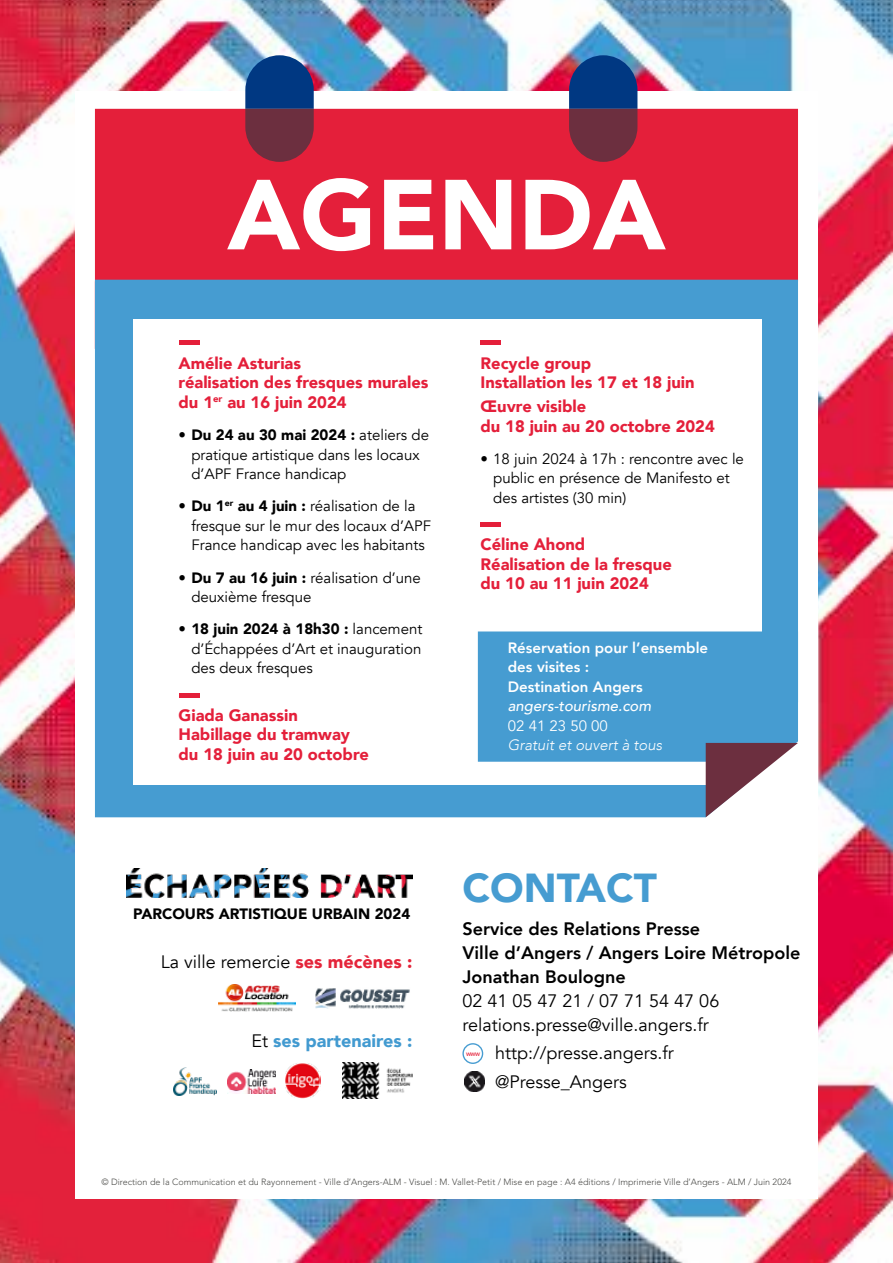
<style>
.page{position:relative;width:893px;height:1263px;background:#fff}
.page>*{position:absolute;margin:0;border:0;box-sizing:border-box;transform-origin:0 0}
.t1{font:900 98.25px "Avenir";color:#fff}
.t2{font:900 40.35px "Avenir";color:#469cd1}
.t3{font:18px/24px "Avenir";color:#000}
.t4{font:800 18px/24px "Avenir";color:#000}
.t5{font:900 18px "Avenir";color:#429ad0}
.t6{font:900 16.5px/19.5px "Avenir";color:#e41f3a}
.t7{font:15px/19.5px "Avenir";color:#000}
.t8{font:800 15px/19.5px "Avenir";color:#fff}
.t9{font:900 15px "Avenir";color:#000}
.t10{font:italic 300 15px "Avenir";color:#fff}
.t11{font:italic 500 15px "Avenir";color:#fff}
.t12{font:15px "Avenir";color:#fff}
.t13{font:300 9px "Avenir LT Std";color:#4b4b48}
.t14{font:500 7.35px "Avenir";color:#e4213a;scale:.9 1}
.s1{font-weight:900}
.s2{font-weight:900;color:#e4243a}
.s3{font-weight:400;color:#000}
</style>
<div class="page">
<img style="left:0;top:0;width:893px;height:1263px">
<div style="left:75px;top:91px;width:743px;height:1108px;background:#fff"></div>
<div style="left:95px;top:109px;width:703px;height:171px;background:#e41f3a"></div>
<svg style="left:245px;top:55px;width:69px;height:107px"></svg>
<svg style="left:569px;top:55px;width:68px;height:107px"></svg>
<div style="left:95px;top:280px;width:703px;height:537px;background:#469cd1"></div>
<div style="left:133px;top:319px;width:628px;height:465px;background:#fff"></div>
<hr style="left:179px;top:341px;width:20px;height:4px;background:#e41f3a">
<hr style="left:179px;top:693px;width:20px;height:4px;background:#e41f3a">
<hr style="left:480px;top:341px;width:21px;height:4px;background:#e41f3a">
<div style="left:480px;top:522px;width:21px;height:5px;background:#e41f3a"></div>
<svg style="left:478px;top:631px;width:320px;height:186px"></svg>
<img style="left:285px;top:1063px;width:36px;height:36px">
<img style="left:342px;top:1062px;width:70px;height:37px">
<img style="left:219px;top:984px;width:77px;height:28px">
<img style="left:315px;top:988px;width:95px;height:21px">
<img style="left:227px;top:1069px;width:49px;height:25px">
<img style="left:173px;top:1068px;width:44px;height:27px">
<img style="left:127px;top:868px;width:285px;height:29px">
<img style="left:464px;top:1071px;width:21px;height:21px">
<div style="left:462px;top:1043px;width:21px;height:21px;border:1px solid #469cd1;border-radius:50%"></div>
<h1 class="t1" style="left:227px;top:131px;width:440px">AGENDA</h1>
<p class="t6" style="left:179px;top:353px;width:251px">Amélie Asturias<br>réalisation des fresques murales du 1<sup>er</sup> au 16 juin 2024</p>
<p class="t7" style="left:191px;top:425px;width:239px;text-indent:-13px">• <span class="s1">Du 24 au 30 mai 2024 :</span> ateliers de pratique artistique dans les locaux d’APF France handicap</p>
<p class="t7" style="left:191px;top:497px;width:241px;text-indent:-13px">• <span class="s1">Du 1</span><sup>er</sup> <span class="s1">au 4 juin :</span> réalisation de la fresque sur le mur des locaux d’APF<br>France handicap avec les habitants</p>
<p class="t7" style="left:191px;top:568px;width:231px;text-indent:-13px">• <span class="s1">Du 7 au 16 juin :</span> réalisation d’une deuxième fresque</p>
<p class="t7" style="left:191px;top:620px;width:233px;text-align:justify;text-indent:-13px">• <span class="s1">18 juin 2024 à 18h30 :</span> lancement d’Échappées d’Art et inauguration des deux fresques</p>
<p class="t6" style="left:179px;top:705px;width:192px">Giada Ganassin<br>Habillage du tramway du 18 juin au 20 octobre</p>
<p class="t6" style="left:480px;top:353px;width:216px">Recycle group<br>Installation les 17 et 18 juin</p>
<p class="t6" style="left:480px;top:396px;width:236px">Œuvre visible<br>du 18 juin au 20 octobre 2024</p>
<p class="t7" style="left:493px;top:449px;width:252px;text-indent:-13px">• 18 juin 2024 à 17h : rencontre avec le public en présence de Manifesto et des artistes (30 min)</p>
<p class="t6" style="left:480px;top:534px;width:193px">Céline Ahond<br>Réalisation de la fresque du 10 au 11 juin 2024</p>
<p class="t8" style="left:508px;top:638px;width:202px">Réservation pour l’ensemble des visites :<br>Destination Angers</p>
<p class="t11" style="left:508px;top:697px;width:145px">angers-tourisme.com</p>
<p class="t12" style="left:508px;top:717px;width:102px">02 41 23 50 00</p>
<p class="t10" style="left:508px;top:736px;width:156px">Gratuit et ouvert à tous</p>
<p class="t9" style="left:133px;top:900px;width:279px">PARCOURS ARTISTIQUE URBAIN 2024</p>
<p class="t3" style="left:161px;top:950px;width:253px">La ville remercie <span class="s2">ses mécènes :</span></p>
<p class="t5" style="left:251px;top:1025px;width:162px"><span class="s3">Et</span> ses partenaires :</p>
<h2 class="t2" style="left:462px;top:853px;width:196px">CONTACT</h2>
<p class="t4" style="left:462px;top:917px;width:339px">Service des Relations Presse<br>Ville d’Angers / Angers Loire Métropole<br>Jonathan Boulogne</p>
<p class="t3" style="left:462px;top:989px;width:258px">02 41 05 47 21 / 07 71 54 47 06 relations.presse@ville.angers.fr</p>
<p class="t14" style="left:466px;top:1047px;width:17px">www</p>
<p class="t3" style="left:495px;top:1039px;width:180px;line-height:28.2px">http://presse.angers.fr @Presse_Angers</p>
<p class="t13" style="left:102px;top:1177px;width:691px">© Direction de la Communication et du Rayonnement - Ville d’Angers-ALM - Visuel : M. Vallet-Petit / Mise en page : A4 éditions / Imprimerie Ville d’Angers - ALM / Juin 2024</p>
</div>
